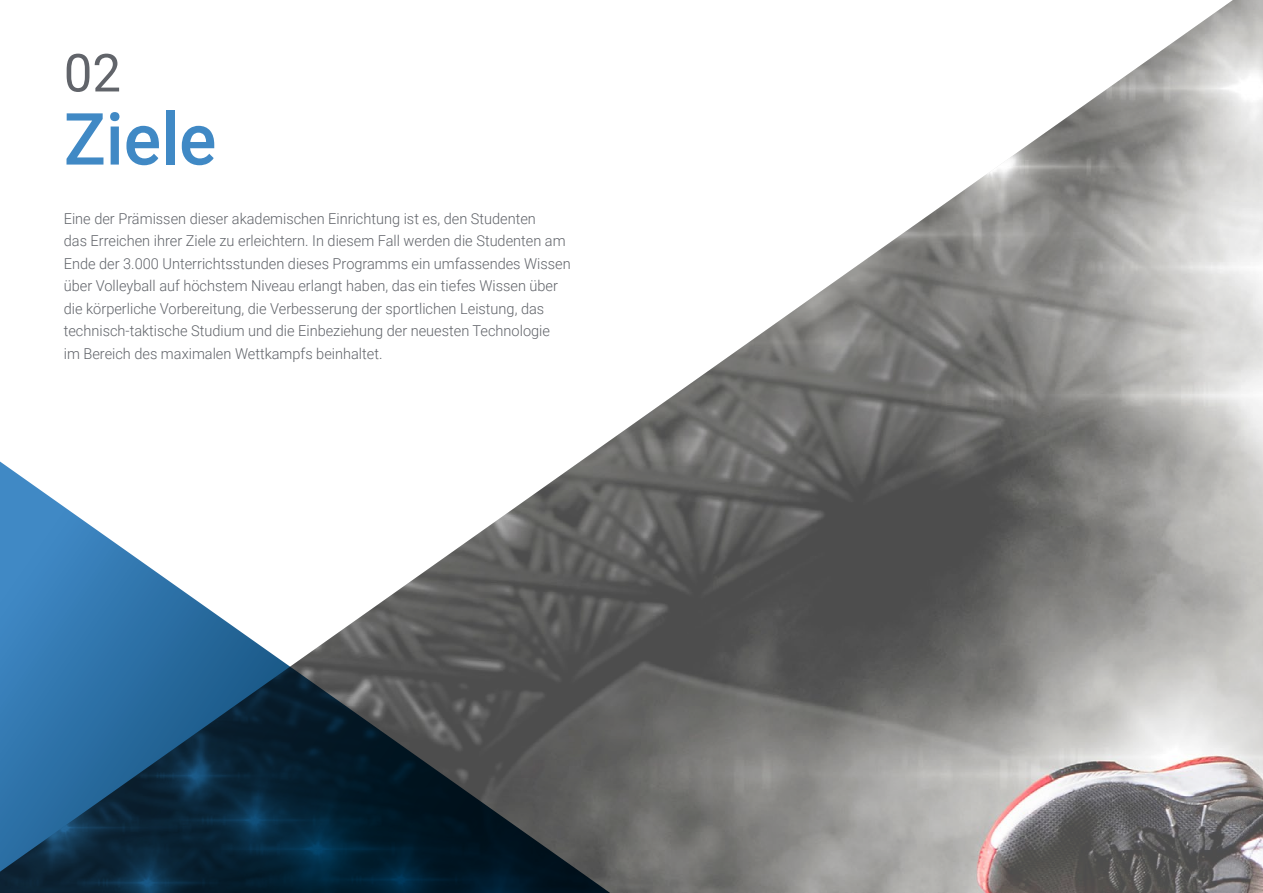
<style>
.page{position:relative;width:1263px;height:893px;background:#fff}
.page>*{position:absolute;margin:0;border:0;box-sizing:border-box;transform-origin:0 0}
.t1{font:500 72px "Roboto";color:#4089c5}
.t2{font:52.5px "Roboto";color:#61646a}
.t3{font:300 15px/22.5px "Roboto";color:#61646a}
</style>
<div class="page">
<img style="left:602px;top:0;width:661px;height:893px">
<svg style="left:0;top:446px;width:640px;height:447px"></svg>
<h2 class="t2" style="left:64px;top:36px;width:59px">02</h2>
<h1 class="t1" style="left:64px;top:89px;width:154px">Ziele</h1>
<p class="t3" style="left:64px;top:207px;width:508px">Eine der Prämissen dieser akademischen Einrichtung ist es, den Studenten<br>das Erreichen ihrer Ziele zu erleichtern. In diesem Fall werden die Studenten am Ende der 3.000 Unterrichtsstunden dieses Programms ein umfassendes Wissen über Volleyball auf höchstem Niveau erlangt haben, das ein tiefes Wissen über die körperliche Vorbereitung, die Verbesserung der sportlichen Leistung, das technisch-taktische Studium und die Einbeziehung der neuesten Technologie<br>im Bereich des maximalen Wettkampfs beinhaltet.</p>
</div>
